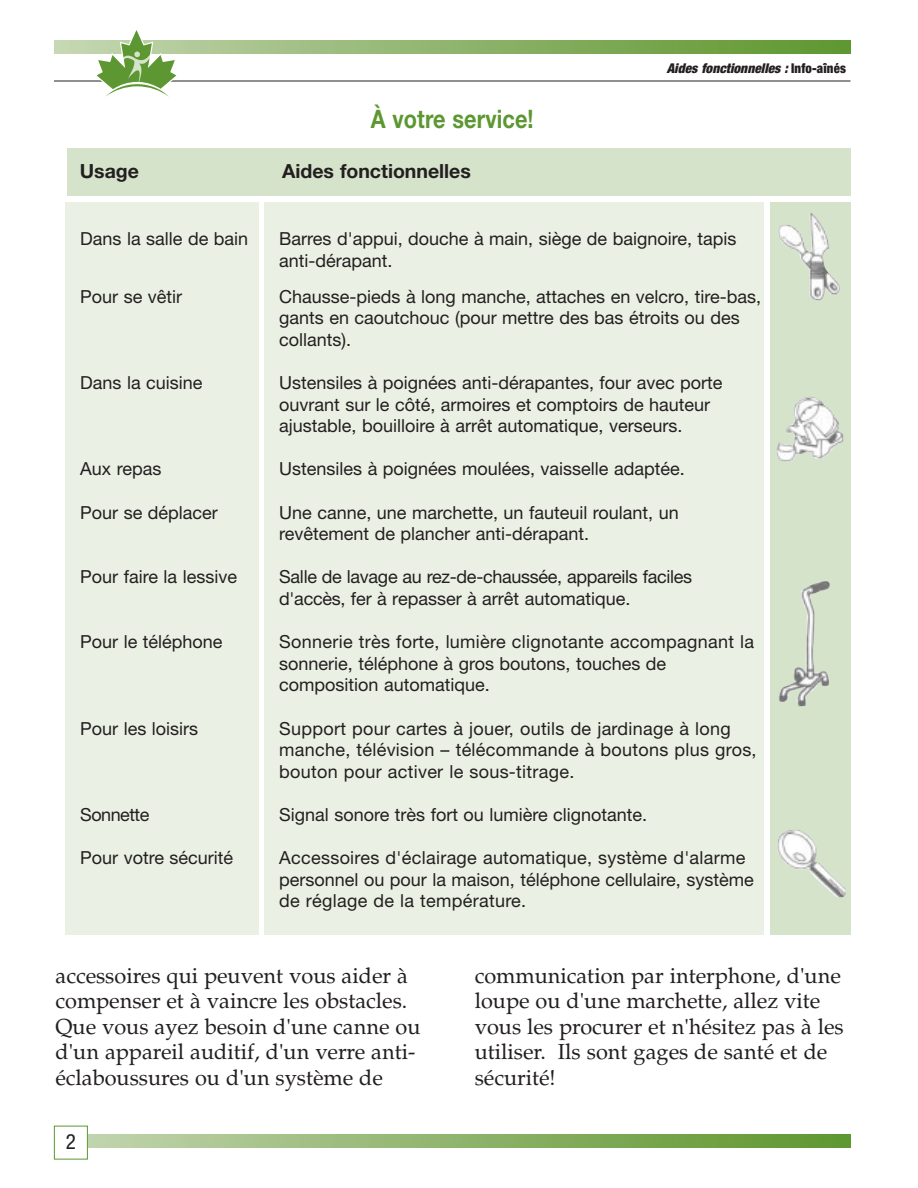
<style>
.page{position:relative;width:918px;height:1188px;background:#fff}
.page>*{position:absolute;margin:0;border:0;box-sizing:border-box;transform-origin:0 0}
.t1{font:700 25.5px "Helvetica Neue";letter-spacing:.005em;color:#5c9731;scale:.85 1}
.t2{font:21.75px/25.5px "Palatino";color:#231f20}
.t3{font:condensed 21px "Helvetica Neue";color:#231f20}
.t4{font:700 19.5px "Helvetica Neue";color:#231f20}
.t5{font:18px/21.6px "Helvetica Neue";color:#231f20}
.t6{font:18px "Helvetica Neue";letter-spacing:-.03em;color:#231f20}
.t7{font:italic 900 condensed 13.5px "Helvetica Neue";color:#231f20}
.s1{font-style:normal}
</style>
<div class="page">
<svg style="left:88px;top:1134px;width:762px;height:14px;background:#8eb36b"></svg>
<div style="left:54px;top:1126px;width:34px;height:34px;border:1px solid #5c9731"></div>
<svg style="left:54px;top:40px;width:796px;height:14px;background:#8bb268"></svg>
<hr style="left:54px;top:81px;width:796px;height:1px;background:#231f20">
<svg style="left:94px;top:30px;width:85px;height:67px"></svg>
<div style="left:770px;top:202px;width:80px;height:732px;background:#d6e3cb"></div>
<div style="left:65px;top:202px;width:194px;height:732px;background:#eaf0e3"></div>
<div style="left:67px;top:148px;width:783px;height:48px;background:#d6e3cb"></div>
<div style="left:264px;top:202px;width:500px;height:732px;background:#eaf0e3"></div>
<img style="left:777px;top:397px;width:67px;height:65px">
<img style="left:779px;top:581px;width:51px;height:126px">
<img style="left:777px;top:829px;width:69px;height:69px">
<img style="left:778px;top:213px;width:62px;height:88px">
<h1 class="t1" style="left:371px;top:110px;width:193px">À votre service!</h1>
<p class="t4" style="left:80px;top:164px;width:61px">Usage</p>
<p class="t4" style="left:282px;top:164px;width:190px">Aides fonctionnelles</p>
<p class="t7" style="left:667px;top:63px;width:181px">Aides fonctionnelles : <span class="s1">Info-aînés</span></p>
<p class="t5" style="left:80px;top:230px;width:169px">Dans la salle de bain</p>
<p class="t5" style="left:80px;top:287px;width:103px">Pour se vêtir</p>
<p class="t5" style="left:80px;top:374px;width:124px">Dans la cuisine</p>
<p class="t5" style="left:80px;top:460px;width:83px">Aux repas</p>
<p class="t5" style="left:80px;top:503px;width:139px">Pour se déplacer</p>
<p class="t5" style="left:80px;top:568px;width:158px">Pour faire la lessive</p>
<p class="t5" style="left:80px;top:633px;width:144px">Pour le téléphone</p>
<p class="t5" style="left:80px;top:719px;width:119px">Pour les loisirs</p>
<p class="t6" style="left:80px;top:808px;width:71px">Sonnette</p>
<p class="t5" style="left:80px;top:849px;width:154px">Pour votre sécurité</p>
<p class="t5" style="left:279px;top:230px;width:459px">Barres d'appui, douche à main, siège de baignoire, tapis anti-dérapant.</p>
<p class="t5" style="left:279px;top:287px;width:483px">Chausse-pieds à long manche, attaches en velcro, tire-bas, gants en caoutchouc (pour mettre des bas étroits ou des collants).</p>
<p class="t5" style="left:279px;top:374px;width:445px">Ustensiles à poignées anti-dérapantes, four avec porte ouvrant sur le côté, armoires et comptoirs de hauteur ajustable, bouilloire à arrêt automatique, verseurs.</p>
<p class="t5" style="left:279px;top:460px;width:407px">Ustensiles à poignées moulées, vaisselle adaptée.</p>
<p class="t5" style="left:279px;top:503px;width:401px">Une canne, une marchette, un fauteuil roulant, un revêtement de plancher anti-dérapant.</p>
<p class="t5" style="left:279px;top:568px;width:414px">Salle de lavage au rez-de-chaussée, appareils faciles d'accès, fer à repasser à arrêt automatique.</p>
<p class="t5" style="left:279px;top:633px;width:476px">Sonnerie très forte, lumière clignotante accompagnant la sonnerie, téléphone à gros boutons, touches de composition automatique.</p>
<p class="t5" style="left:279px;top:719px;width:479px">Support pour cartes à jouer, outils de jardinage à long manche, télévision – télécommande à boutons plus gros, bouton pour activer le sous-titrage.</p>
<p class="t5" style="left:279px;top:806px;width:369px">Signal sonore très fort ou lumière clignotante.</p>
<p class="t5" style="left:279px;top:849px;width:476px">Accessoires d'éclairage automatique, système d'alarme personnel ou pour la maison, téléphone cellulaire, système de réglage de la température.</p>
<p class="t2" style="left:56px;top:965px;width:366px">accessoires qui peuvent vous aider à compenser et à vaincre les obstacles.<br>Que vous ayez besoin d'une canne ou d'un appareil auditif, d'un verre anti&shy;éclaboussures ou d'un système de</p>
<p class="t2" style="left:475px;top:965px;width:371px">communication par interphone, d'une loupe ou d'une marchette, allez vite vous les procurer et n'hésitez pas à les utiliser. Ils sont gages de santé et de sécurité!</p>
<p class="t3" style="left:66px;top:1134px;width:12px">2</p>
</div>
